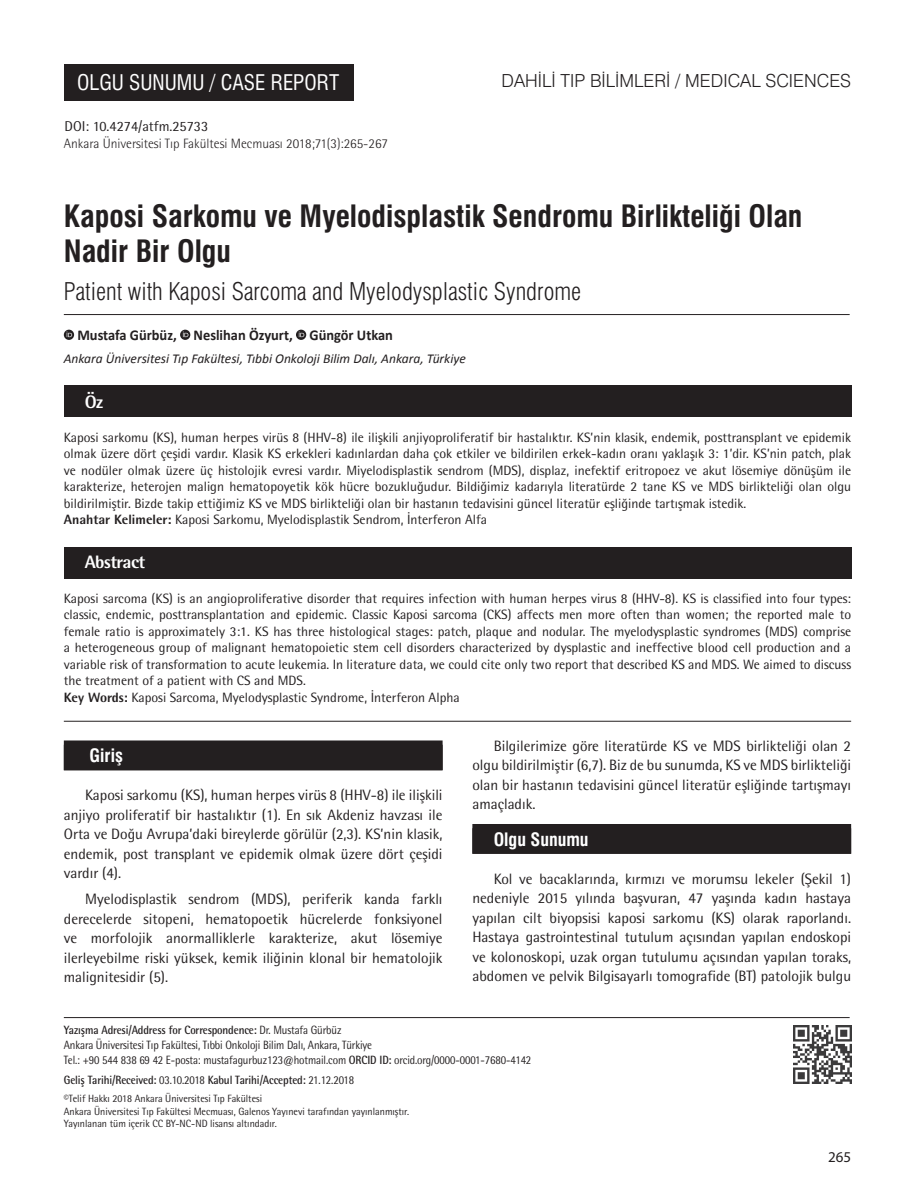
<style>
.page{position:relative;width:915px;height:1191px;background:#fff}
.page>*{position:absolute;margin:0;border:0;box-sizing:border-box;transform-origin:0 0}
.t1{font:30px/34.5px "Swiss Condensed Bold Tr";color:#231f20}
.t2{font:24px "Swiss Condensed Light Tr";color:#231f20}
.t3{font:21px "Swiss Condensed Tr";color:#fff}
.t4{font:18px "Swiss Light Tr";color:#231f20}
.t5{font:18px "Swiss Condensed Bold Tr";color:#fff}
.t6{font:800 18px "Rotis Semi Sans Std";letter-spacing:-.025em;color:#fff}
.t7{font:15px/19.5px "Rotis Semi Sans Std";color:#231f20;text-align:justify}
.t8{font:700 15px "Calibri";color:#231f20;scale:.96 1}
.t9{font:15px "Myriad Pro";color:#231f20}
.t10{font:14.25px "Rotis Semi Sans Std";color:#231f20}
.t11{font:13.5px/16.5px "Rotis Semi Sans Std";color:#231f20}
.t12{font:italic 13.5px "Calibri";color:#231f20}
.t13{font:300 13.5px "Rotis Semi Sans Std";color:#231f20}
.t14{font:12px/15px "Rotis Semi Sans Std";letter-spacing:-.01em;color:#231f20;scale:.9 1}
.t15{font:700 12px "Rotis Semi Sans Std";letter-spacing:-.01em;color:#231f20;scale:.9 1}
.t16{font:10.5px/12.6px "Rotis Semi Sans Std";color:#231f20;scale:.95 1}
.s1{font-weight:800}
.s2{font-weight:700}
.s3{font-weight:400}
</style>
<div class="page">
<hr style="left:64px;top:1017px;width:785px;height:1px;background:#231f20">
<div style="left:64px;top:64px;width:289px;height:37px;background:#231f20"></div>
<img style="left:793px;top:1025px;width:57px;height:58px">
<hr style="left:64px;top:721px;width:786px;height:1px;background:#231f20">
<div style="left:64px;top:740px;width:378px;height:30px;background:#231f20"></div>
<div style="left:472px;top:824px;width:378px;height:29px;background:#231f20"></div>
<div style="left:64px;top:547px;width:786px;height:31px;background:#231f20"></div>
<div style="left:64px;top:386px;width:786px;height:31px;background:#231f20"></div>
<hr style="left:64px;top:314px;width:785px;height:1px;background:#231f20">
<svg style="left:64px;top:330px;width:10px;height:10px"></svg>
<svg style="left:67px;top:331px;width:5px;height:6px"></svg>
<svg style="left:180px;top:330px;width:10px;height:10px"></svg>
<svg style="left:183px;top:331px;width:5px;height:6px"></svg>
<svg style="left:296px;top:330px;width:10px;height:10px"></svg>
<svg style="left:298px;top:331px;width:6px;height:6px"></svg>
<h3 class="t3" style="left:77px;top:70px;width:263px">OLGU SUNUMU / CASE REPORT</h3>
<p class="t10" style="left:65px;top:117px;width:145px">DOI: 10.4274/atfm.25733</p>
<p class="t13" style="left:64px;top:136px;width:325px">Ankara Üniversitesi Tıp Fakültesi Mecmuası 2018;71(3):265-267</p>
<h3 class="t4" style="left:501px;top:70px;width:351px">DAHİLİ TIP BİLİMLERİ / MEDICAL SCIENCES</h3>
<h1 class="t1" style="left:64px;top:199px;width:740px">Kaposi Sarkomu ve Myelodisplastik Sendromu Birlikteliği Olan<br>Nadir Bir Olgu</h1>
<h2 class="t2" style="left:64px;top:277px;width:518px">Patient with Kaposi Sarcoma and Myelodysplastic Syndrome</h2>
<p class="t8" style="left:77px;top:325px;width:330px">Mustafa Gürbüz, Neslihan Özyurt, Güngör Utkan</p>
<p class="t12" style="left:64px;top:349px;width:403px">Ankara Üniversitesi Tıp Fakültesi, Tıbbi Onkoloji Bilim Dalı, Ankara, Türkiye</p>
<h3 class="t6" style="left:85px;top:390px;width:20px">Öz</h3>
<p class="t11" style="left:64px;top:428px;width:788px">Kaposi sarkomu (KS), human herpes virüs 8 (HHV-8) ile ilişkili anjiyoproliferatif bir hastalıktır. KS’nin klasik, endemik, posttransplant ve epidemik olmak üzere dört çeşidi vardır. Klasik KS erkekleri kadınlardan daha çok etkiler ve bildirilen erkek-kadın oranı yaklaşık 3: 1’dir. KS’nin patch, plak ve nodüler olmak üzere üç histolojik evresi vardır. Miyelodisplastik sendrom (MDS), displaz, inefektif eritropoez ve akut lösemiye dönüşüm ile karakterize, heterojen malign hematopoyetik kök hücre bozukluğudur. Bildiğimiz kadarıyla literatürde 2 tane KS ve MDS birlikteliği olan olgu bildirilmiştir. Bizde takip ettiğimiz KS ve MDS birlikteliği olan bir hastanın tedavisini güncel literatür eşliğinde tartışmak istedik.<br><span class="s1">Anahtar Kelimeler:</span> Kaposi Sarkomu, Myelodisplastik Sendrom, İnterferon Alfa</p>
<h3 class="t6" style="left:85px;top:550px;width:62px">Abstract</h3>
<p class="t11" style="left:64px;top:590px;width:788px">Kaposi sarcoma (KS) is an angioproliferative disorder that requires infection with human herpes virus 8 (HHV-8). KS is classified into four types: classic, endemic, posttransplantation and epidemic. Classic Kaposi sarcoma (CKS) affects men more often than women; the reported male to female ratio is approximately 3:1. KS has three histological stages: patch, plaque and nodular. The myelodysplastic syndromes (MDS) comprise a heterogeneous group of malignant hematopoietic stem cell disorders characterized by dysplastic and ineffective blood cell production and a variable risk of transformation to acute leukemia. In literature data, we could cite only two report that described KS and MDS. We aimed to discuss the treatment of a patient with CS and MDS.<br><span class="s1">Key Words:</span> Kaposi Sarcoma, Myelodysplastic Syndrome, İnterferon Alpha</p>
<h3 class="t5" style="left:90px;top:744px;width:35px">Giriş</h3>
<p class="t7" style="left:64px;top:785px;width:380px;text-indent:21px">Kaposi sarkomu (KS), human herpes virüs 8 (HHV-8) ile ilişkili anjiyo proliferatif bir hastalıktır (1). En sık Akdeniz havzası ile Orta ve Doğu Avrupa’daki bireylerde görülür (2,3). KS’nin klasik, endemik, post transplant ve epidemik olmak üzere dört çeşidi vardır (4).</p>
<p class="t7" style="left:64px;top:889px;width:380px;text-indent:21px">Myelodisplastik sendrom (MDS), periferik kanda farklı derecelerde sitopeni, hematopoetik hücrelerde fonksiyonel ve morfolojik anormalliklerle karakterize, akut lösemiye ilerleyebilme riski yüksek, kemik iliğinin klonal bir hematolojik malignitesidir (5).</p>
<p class="t7" style="left:472px;top:736px;width:380px;text-indent:21px">Bilgilerimize göre literatürde KS ve MDS birlikteliği olan 2 olgu bildirilmiştir (6,7). Biz de bu sunumda, KS ve MDS birlikteliği olan bir hastanın tedavisini güncel literatür eşliğinde tartışmayı amaçladık.</p>
<h3 class="t5" style="left:493px;top:828px;width:96px">Olgu Sunumu</h3>
<p class="t7" style="left:472px;top:869px;width:380px;text-indent:21px">Kol ve bacaklarında, kırmızı ve morumsu lekeler (Şekil 1) nedeniyle 2015 yılında başvuran, 47 yaşında kadın hastaya yapılan cilt biyopsisi kaposi sarkomu (KS) olarak raporlandı.<br>Hastaya gastrointestinal tutulum açısından yapılan endoskopi ve kolonoskopi, uzak organ tutulumu açısından yapılan toraks, abdomen ve pelvik Bilgisayarlı tomografide (BT) patolojik bulgu</p>
<p class="t14" style="left:64px;top:1022px;width:521px"><span class="s2">Yazışma Adresi/Address for Correspondence:</span> Dr. Mustafa Gürbüz<br>Ankara Üniversitesi Tıp Fakültesi, Tıbbi Onkoloji Bilim Dalı, Ankara, Türkiye<br>Tel.: +90 544 838 69 42 E-posta: mustafagurbuz123@hotmail.com <span class="s2">ORCID ID:</span> orcid.org/0000-0001-7680-4142</p>
<p class="t15" style="left:64px;top:1072px;width:324px">Geliş Tarihi/Received: <span class="s3">03.10.2018</span> Kabul Tarihi/Accepted: <span class="s3">21.12.2018</span></p>
<p class="t16" style="left:64px;top:1092px;width:365px">©️Telif Hakkı 2018 Ankara Üniversitesi Tıp Fakültesi<br>Ankara Üniversitesi Tıp Fakültesi Mecmuası, Galenos Yayınevi tarafından yayınlanmıştır.<br>Yayınlanan tüm içerik CC BY-NC-ND lisansı altındadır.</p>
<p class="t9" style="left:827px;top:1147px;width:25px">265</p>
</div>
